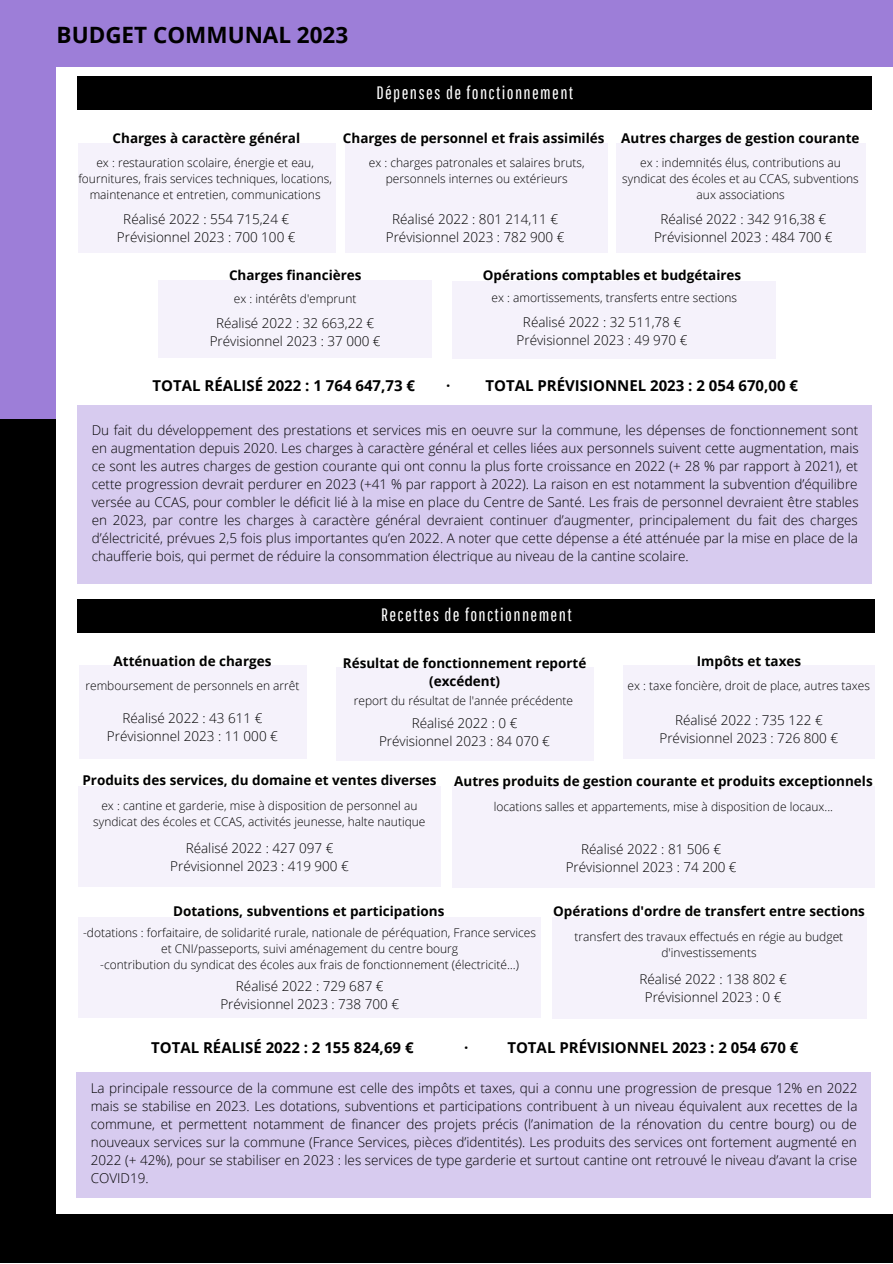
<style>
.page{position:relative;width:893px;height:1264px;background:#fff}
.page>*{position:absolute;margin:0;border:0;box-sizing:border-box;transform-origin:0 0}
.t1{font:700 22.5px "Open Sans";color:#000}
.t2{font:18px "Pathway Gothic One";letter-spacing:.075em;color:#fff}
.t3{font:700 15px "Open Sans";color:#000}
.t4{font:300 13.5px/18px "Open Sans";color:#000;text-align:justify}
.t5{font:700 13.5px "Open Sans";color:#000}
.t6{font:300 12px/16px "Open Sans";color:#000;text-align:center}
</style>
<div class="page">
<div style="left:0;top:0;width:892px;height:1262px;background:#000"></div>
<div style="left:0;top:0;width:892px;height:419px;background:#9d7ed8"></div>
<div style="left:57px;top:68px;width:835px;height:1146px;background:#fff"></div>
<div style="left:78px;top:405px;width:793px;height:179px;background:#d7cbef"></div>
<div style="left:78px;top:598px;width:796px;height:34px;background:#000"></div>
<div style="left:78px;top:77px;width:793px;height:33px;background:#000"></div>
<div style="left:77px;top:1072px;width:793px;height:126px;background:#d7cbef"></div>
<div style="left:78px;top:143px;width:257px;height:109px;background:#f5f2fb"></div>
<div style="left:345px;top:143px;width:262px;height:109px;background:#f5f2fb"></div>
<div style="left:615px;top:143px;width:250px;height:109px;background:#f5f2fb"></div>
<div style="left:159px;top:280px;width:273px;height:78px;background:#f5f2fb"></div>
<div style="left:452px;top:281px;width:324px;height:77px;background:#f5f2fb"></div>
<div style="left:79px;top:665px;width:227px;height:94px;background:#f5f2fb"></div>
<div style="left:551px;top:917px;width:315px;height:101px;background:#f5f2fb"></div>
<div style="left:336px;top:667px;width:257px;height:94px;background:#f5f2fb"></div>
<div style="left:623px;top:665px;width:251px;height:94px;background:#f5f2fb"></div>
<div style="left:79px;top:786px;width:362px;height:100px;background:#f5f2fb"></div>
<div style="left:79px;top:917px;width:462px;height:100px;background:#f5f2fb"></div>
<div style="left:452px;top:786px;width:423px;height:101px;background:#f5f2fb"></div>
<p class="t1" style="left:57px;top:19px;width:293px">BUDGET COMMUNAL 2023</p>
<p class="t2" style="left:376px;top:82px;width:198px">Dépenses de fonctionnement</p>
<p class="t5" style="left:113px;top:129px;width:189px">Charges à caractère général</p>
<p class="t5" style="left:343px;top:128px;width:263px">Charges de personnel et frais assimilés</p>
<p class="t5" style="left:621px;top:129px;width:240px">Autres charges de gestion courante</p>
<p class="t6" style="left:78px;top:154px;width:255px">ex : restauration scolaire, énergie et eau, fournitures, frais services techniques, locations, maintenance et entretien, communications</p>
<p class="t6" style="left:369px;top:154px;width:217px">ex : charges patronales et salaires bruts, personnels internes ou extérieurs</p>
<p class="t6" style="left:622px;top:154px;width:238px">ex : indemnités élus, contributions au syndicat des écoles et au CCAS, subventions aux associations</p>
<p class="t4" style="left:123px;top:210px;width:167px">Réalisé 2022 : 554 715,24 €</p>
<p class="t4" style="left:117px;top:227px;width:180px">Prévisionnel 2023 : 700 100 €</p>
<p class="t4" style="left:392px;top:210px;width:167px">Réalisé 2022 : 801 214,11 €</p>
<p class="t4" style="left:386px;top:227px;width:180px">Prévisionnel 2023 : 782 900 €</p>
<p class="t4" style="left:660px;top:210px;width:167px">Réalisé 2022 : 342 916,38 €</p>
<p class="t4" style="left:654px;top:227px;width:180px">Prévisionnel 2023 : 484 700 €</p>
<p class="t5" style="left:229px;top:266px;width:134px">Charges financières</p>
<p class="t4" style="left:216px;top:314px;width:160px">Réalisé 2022 : 32 663,22 €</p>
<p class="t4" style="left:210px;top:332px;width:172px">Prévisionnel 2023 : 37 000 €</p>
<p class="t6" style="left:234px;top:290px;width:124px">ex : intérêts d'emprunt</p>
<p class="t5" style="left:483px;top:266px;width:260px">Opérations comptables et budgétaires</p>
<p class="t4" style="left:523px;top:313px;width:160px">Réalisé 2022 : 32 511,78 €</p>
<p class="t4" style="left:516px;top:331px;width:172px">Prévisionnel 2023 : 49 970 €</p>
<p class="t6" style="left:491px;top:289px;width:247px">ex : amortissements, transferts entre sections</p>
<p class="t3" style="left:152px;top:375px;width:264px">TOTAL RÉALISÉ 2022 : 1 764 647,73 €</p>
<p class="t3" style="left:446px;top:375px;width:353px">· TOTAL PRÉVISIONNEL 2023 : 2 054 670,00 €</p>
<p class="t4" style="left:92px;top:420px;width:768px">Du fait du développement des prestations et services mis en oeuvre sur la commune, les dépenses de fonctionnement sont en augmentation depuis 2020. Les charges à caractère général et celles liées aux personnels suivent cette augmentation, mais ce sont les autres charges de gestion courante qui ont connu la plus forte croissance en 2022 (+ 28 % par rapport à 2021), et cette progression devrait perdurer en 2023 (+41 % par rapport à 2022). La raison en est notamment la subvention d’équilibre versée au CCAS, pour combler le déficit lié à la mise en place du Centre de Santé. Les frais de personnel devraient être stables en 2023, par contre les charges à caractère général devraient continuer d’augmenter, principalement du fait des charges d’électricité, prévues 2,5 fois plus importantes qu’en 2022. A noter que cette dépense a été atténuée par la mise en place de la chaufferie bois, qui permet de réduire la consommation électrique au niveau de la cantine scolaire.</p>
<p class="t2" style="left:381px;top:604px;width:192px">Recettes de fonctionnement</p>
<p class="t5" style="left:114px;top:651px;width:159px">Atténuation de charges</p>
<p class="t6" style="left:85px;top:677px;width:215px">remboursement de personnels en arrêt</p>
<p class="t4" style="left:122px;top:708px;width:141px">Réalisé 2022 : 43 611 €</p>
<p class="t4" style="left:107px;top:726px;width:172px">Prévisionnel 2023 : 11 000 €</p>
<p class="t5" style="left:343px;top:653px;width:245px">Résultat de fonctionnement reporté</p>
<p class="t5" style="left:429px;top:671px;width:72px">(excédent)</p>
<p class="t4" style="left:411px;top:714px;width:107px">Réalisé 2022 : 0 €</p>
<p class="t4" style="left:379px;top:732px;width:172px">Prévisionnel 2023 : 84 070 €</p>
<p class="t6" style="left:354px;top:692px;width:220px">report du résultat de l'année précédente</p>
<p class="t5" style="left:696px;top:651px;width:106px">Impôts et taxes</p>
<p class="t6" style="left:627px;top:677px;width:244px">ex : taxe foncière, droit de place, autres taxes</p>
<p class="t4" style="left:675px;top:710px;width:149px">Réalisé 2022 : 735 122 €</p>
<p class="t4" style="left:659px;top:728px;width:180px">Prévisionnel 2023 : 726 800 €</p>
<p class="t5" style="left:82px;top:771px;width:355px">Produits des services, du domaine et ventes diverses</p>
<p class="t5" style="left:454px;top:771px;width:420px">Autres produits de gestion courante et produits exceptionnels</p>
<p class="t6" style="left:93px;top:797px;width:334px">ex : cantine et garderie, mise à disposition de personnel au syndicat des écoles et CCAS, activités jeunesse, halte nautique</p>
<p class="t6" style="left:493px;top:797px;width:341px">locations salles et appartements, mise à disposition de locaux...</p>
<p class="t4" style="left:186px;top:838px;width:149px">Réalisé 2022 : 427 097 €</p>
<p class="t4" style="left:170px;top:856px;width:180px">Prévisionnel 2023 : 419 900 €</p>
<p class="t4" style="left:581px;top:840px;width:141px">Réalisé 2022 : 81 506 €</p>
<p class="t4" style="left:565px;top:858px;width:172px">Prévisionnel 2023 : 74 200 €</p>
<p class="t5" style="left:173px;top:901px;width:273px">Dotations, subventions et participations</p>
<p class="t5" style="left:553px;top:901px;width:313px">Opérations d'ordre de transfert entre sections</p>
<p class="t6" style="left:83px;top:924px;width:454px">-dotations : forfaitaire, de solidarité rurale, nationale de péréquation, France services et CNI/passeports, suivi aménagement du centre bourg</p>
<p class="t6" style="left:100px;top:956px;width:420px">-contribution du syndicat des écoles aux frais de fonctionnement (électricité…)</p>
<p class="t4" style="left:236px;top:976px;width:149px">Réalisé 2022 : 729 687 €</p>
<p class="t4" style="left:220px;top:994px;width:180px">Prévisionnel 2023 : 738 700 €</p>
<p class="t6" style="left:574px;top:928px;width:270px">transfert des travaux effectués en régie au budget d'investissements</p>
<p class="t4" style="left:639px;top:969px;width:149px">Réalisé 2022 : 138 802 €</p>
<p class="t4" style="left:644px;top:987px;width:138px">Prévisionnel 2023 : 0 €</p>
<p class="t3" style="left:151px;top:1036px;width:264px">TOTAL RÉALISÉ 2022 : 2 155 824,69 €</p>
<p class="t3" style="left:464px;top:1036px;width:6px">·</p>
<p class="t3" style="left:507px;top:1036px;width:292px">TOTAL PRÉVISIONNEL 2023 : 2 054 670 €</p>
<p class="t4" style="left:91px;top:1078px;width:768px">La principale ressource de la commune est celle des impôts et taxes, qui a connu une progression de presque 12% en 2022 mais se stabilise en 2023. Les dotations, subventions et participations contribuent à un niveau équivalent aux recettes de la commune, et permettent notamment de financer des projets précis (l’animation de la rénovation du centre bourg) ou de nouveaux services sur la commune (France Services, pièces d’identités). Les produits des services ont fortement augmenté en 2022 (+ 42%), pour se stabiliser en 2023 : les services de type garderie et surtout cantine ont retrouvé le niveau d’avant la crise COVID19.</p>
</div>
